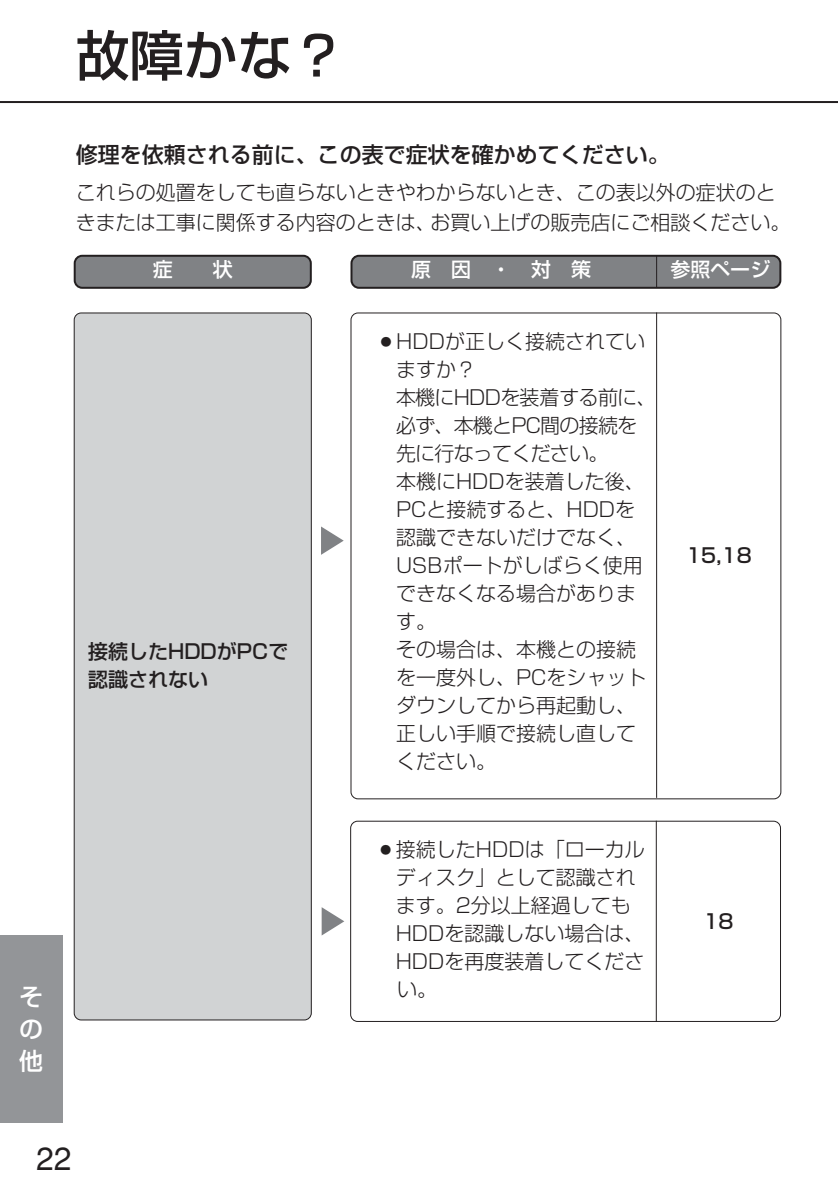
<style>
.page{position:relative;width:838px;height:1190px;background:#fff}
.page>*{position:absolute;margin:0;border:0;box-sizing:border-box;transform-origin:0 0}
.t1{font:500 54px "Shin Go";color:#231f20}
.t2{font:32px "Helvetica";color:#231f20}
.t3{font:500 24px/32px "Shin Go";color:#fff;text-align:justify}
.t4{font:500 22px "Shin Go";color:#231f20}
.t5{font:300 20px/28px "Shin Go";color:#231f20}
.t6{font:500 20px/28px "Shin Go";color:#231f20}
.t7{font:500 20px "Shin Go";color:#fff}
</style>
<div class="page">
<hr style="left:0;top:101px;width:838px;height:2px;background:#231f20">
<div style="left:0;top:935px;width:62px;height:188px;background:#939598"></div>
<svg style="left:74px;top:255px;width:238px;height:34px;background:#76777a"></svg>
<svg style="left:350px;top:255px;width:431px;height:34px;background:#76777a"></svg>
<div style="left:74px;top:313px;width:237px;height:707px;background:#d1d3d4;border-radius:7px"></div>
<div style="left:74px;top:312px;width:238px;height:708px;border:2px solid #231f20;border-radius:8px"></div>
<div style="left:350px;top:312px;width:431px;height:487px;border:2px solid #231f20;border-radius:8px"></div>
<hr style="left:656px;top:256px;width:1px;height:32px;background:#231f20">
<hr style="left:656px;top:312px;width:1px;height:486px;background:#231f20">
<div style="left:350px;top:821px;width:431px;height:201px;border:2px solid #231f20;border-radius:8px"></div>
<hr style="left:656px;top:821px;width:1px;height:201px;background:#231f20">
<svg style="left:321px;top:526px;width:23px;height:29px"></svg>
<svg style="left:322px;top:907px;width:22px;height:28px"></svg>
<h1 class="t1" style="left:76px;top:35px;width:272px">故障かな？</h1>
<p class="t4" style="left:76px;top:146px;width:596px">修理を依頼される前に、この表で症状を確かめてください。</p>
<p class="t5" style="left:76px;top:180px;width:716px;line-height:30px">これらの処置をしても直らないときやわからないとき、この表以外の症状のときまたは工事に関係する内容のときは、お買い上げの販売店にご相談ください。</p>
<p class="t7" style="left:153px;top:262px;width:81px">症　　状</p>
<p class="t7" style="left:411px;top:262px;width:181px">原　因　・　対　策</p>
<p class="t7" style="left:671px;top:262px;width:101px">参照ページ</p>
<p class="t6" style="left:88px;top:639px;width:202px">接続したHDDがPCで認識されない</p>
<p class="t3" style="left:19px;top:983px;width:25px">その他</p>
<h2 class="t2" style="left:36px;top:1147px;width:37px">22</h2>
<p class="t5" style="left:396px;top:330px;width:262px;text-indent:-20px">○HDDが正しく接続されていますか？<br>本機にHDDを装着する前に、必ず、本機とPC間の接続を先に行なってください。<br>本機にHDDを装着した後、<br>PCと接続すると、HDDを認識できないだけでなく、<br>USBポートがしばらく使用できなくなる場合があります。<br>その場合は、本機との接続を一度外し、PCをシャットダウンしてから再起動し、正しい手順で接続し直してください。</p>
<p class="t5" style="left:396px;top:839px;width:251px;text-indent:-20px">○接続したHDDは「ローカルディスク」として認識されます。2分以上経過しても<br>HDDを認識しない場合は、<br>HDDを再度装着してください。</p>
<p class="t6" style="left:686px;top:544px;width:67px">15,18</p>
<p class="t6" style="left:703px;top:909px;width:32px">18</p>
</div>
